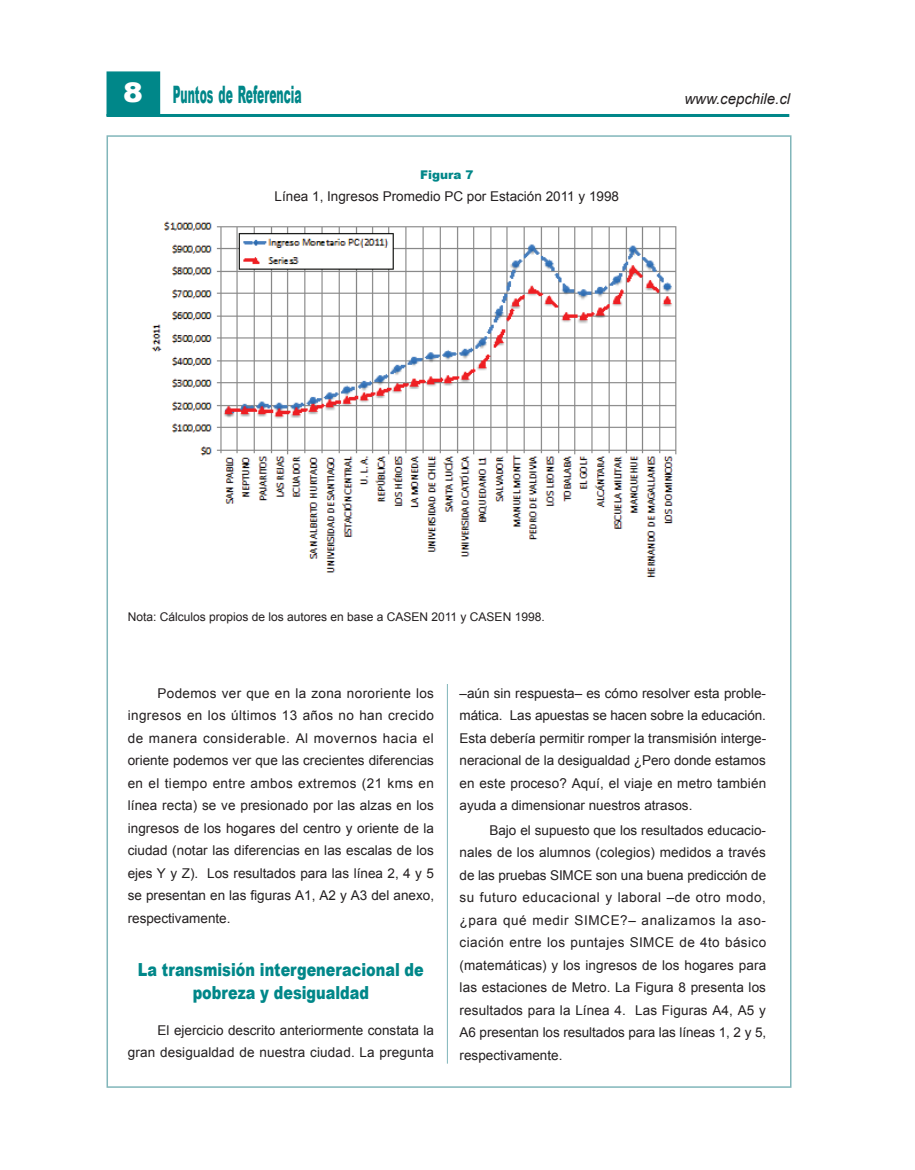
<style>
.page{position:relative;width:915px;height:1170px;background:#fff}
.page>*{position:absolute;margin:0;border:0;box-sizing:border-box;transform-origin:0 0}
.t1{font:900 24px "Arial";color:#008789;scale:.45 1}
.t2{font:900 18px/22.5px "Arial";color:#008789;text-align:center;scale:.8 1}
.t3{font:italic 15px "Arial";color:#231f20}
.t4{font:13.5px/22.5px "Arial";color:#231f20;text-align:justify}
.t5{font:12px "Arial";color:#231f20}
.t6{font:900 12px "Arial";color:#008789}
.s1{font-size:27px;color:#fff}
</style>
<div class="page">
<div style="left:106px;top:71px;width:54px;height:45px;background:#008789;border:2px solid #008789"></div>
<div style="left:106px;top:135px;width:685px;height:952px;background:#fff;border:2px solid #81b6ba"></div>
<hr style="left:106px;top:114px;width:683px;height:3px;background:#008789">
<hr style="left:447px;top:170px;width:1px;height:893px;background:#81b6ba">
<div style="left:128px;top:170px;width:637px;height:513px;background:#fff"></div>
<img style="left:151px;top:221px;width:526px;height:357px">
<h1 class="t1" style="left:123px;top:77px;width:398px"><span class="s1">8</span> Puntos de Referencia</h1>
<p class="t3" style="left:684px;top:89px;width:107px">www.cepchile.cl</p>
<p class="t6" style="left:420px;top:166px;width:55px">Figura 7</p>
<p class="t4" style="left:274px;top:185px;width:346px">Línea 1, Ingresos Promedio PC por Estación 2011 y 1998</p>
<p class="t5" style="left:128px;top:609px;width:418px">Nota: Cálculos propios de los autores en base a CASEN 2011 y CASEN 1998.</p>
<p class="t4" style="left:128px;top:682px;width:308px;text-indent:30px">Podemos ver que en la zona nororiente los ingresos en los últimos 13 años no han crecido de manera considerable. Al movernos hacia el oriente podemos ver que las crecientes diferencias en el tiempo entre ambos extremos (21 kms en línea recta) se ve presionado por las alzas en los ingresos de los hogares del centro y oriente de la ciudad (notar las diferencias en las escalas de los ejes Y y Z). Los resultados para las línea 2, 4 y 5 se presentan en las figuras A1, A2 y A3 del anexo, respectivamente.</p>
<h2 class="t2" style="left:138px;top:957px;width:359px">La transmisión intergeneracional de pobreza y desigualdad</h2>
<p class="t4" style="left:128px;top:1018px;width:308px;text-align:right">El ejercicio descrito anteriormente constata la gran desigualdad de nuestra ciudad. La pregunta</p>
<p class="t4" style="left:459px;top:682px;width:308px">–aún sin respuesta– es cómo resolver esta proble&shy;mática. Las apuestas se hacen sobre la educación.<br>Esta debería permitir romper la transmisión interge&shy;neracional de la desigualdad ¿Pero donde estamos en este proceso? Aquí, el viaje en metro también ayuda a dimensionar nuestros atrasos.</p>
<p class="t4" style="left:459px;top:818px;width:308px;text-indent:30px">Bajo el supuesto que los resultados educacio&shy;nales de los alumnos (colegios) medidos a través de las pruebas SIMCE son una buena predicción de su futuro educacional y laboral –de otro modo, ¿para qué medir SIMCE?– analizamos la aso&shy;ciación entre los puntajes SIMCE de 4to básico (matemáticas) y los ingresos de los hogares para las estaciones de Metro. La Figura 8 presenta los resultados para la Línea 4. Las Figuras A4, A5 y A6 presentan los resultados para las líneas 1, 2 y 5, respectivamente.</p>
</div>
